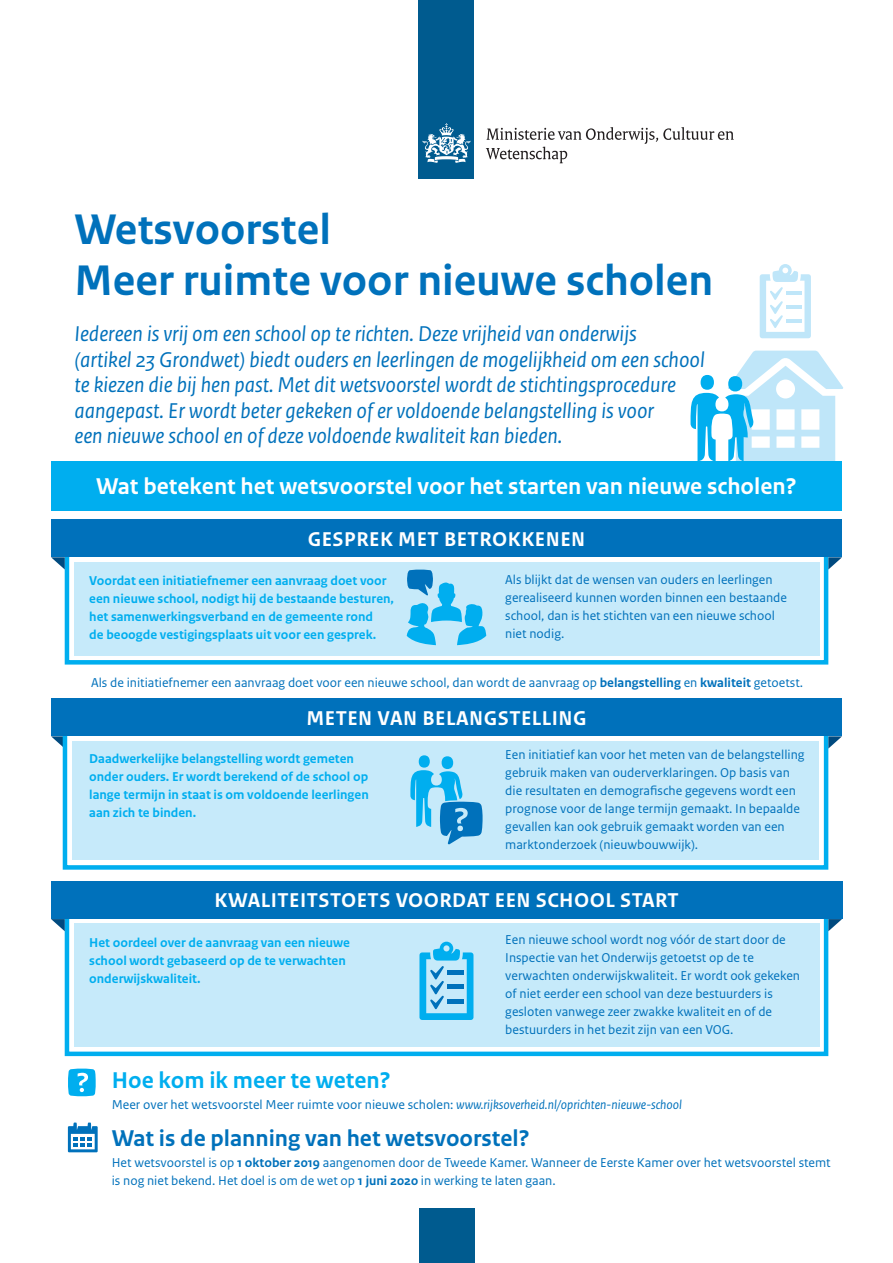
<style>
.page{position:relative;width:893px;height:1263px;background:#fff}
.page>*{position:absolute;margin:0;border:0;box-sizing:border-box;transform-origin:0 0}
.t1{font:700 45px/51px "Rijksoverheid Sans Text";color:#0071bb}
.t2{font:700 24px "Rijksoverheid Sans Text";color:#fff}
.t3{font:700 24px "Rijksoverheid Sans Text";color:#0071bb}
.t4{font:700 24px "Rijksoverheid Sans Text";color:#00aeef}
.t5{font:italic 22.5px/25.5px "Rijksoverheid Sans Text";color:#0071bb}
.t6{font:700 21px "Rijksoverheid Sans Text";letter-spacing:.025em;color:#fff}
.t7{font:13.5px/18px "Rijksoverheid Sans Text";color:#0071bb}
.t8{font:700 13.5px/18px "Rijksoverheid Sans Text";color:#00aeef}
.s1{font-weight:700}
.s2{font-style:italic}
</style>
<div class="page">
<svg style="left:51px;top:736px;width:12px;height:12px"></svg>
<div style="left:63px;top:701px;width:765px;height:169px;border:4px solid #00aeef"></div>
<div style="left:72px;top:741px;width:747px;height:118px;background:#c6eafa"></div>
<div style="left:65px;top:888px;width:763px;height:168px;border:4px solid #00aeef"></div>
<div style="left:65px;top:526px;width:763px;height:138px;border:4px solid #00aeef"></div>
<div style="left:51px;top:881px;width:791px;height:38px;background:#0071bb"></div>
<div style="left:51px;top:698px;width:791px;height:38px;background:#0071bb"></div>
<div style="left:51px;top:519px;width:791px;height:38px;background:#0071bb"></div>
<svg style="left:828px;top:919px;width:14px;height:12px"></svg>
<svg style="left:828px;top:736px;width:14px;height:12px"></svg>
<svg style="left:828px;top:557px;width:14px;height:12px"></svg>
<svg style="left:51px;top:919px;width:14px;height:12px"></svg>
<svg style="left:51px;top:557px;width:14px;height:12px"></svg>
<div style="left:74px;top:923px;width:745px;height:124px;background:#c6eafa"></div>
<div style="left:74px;top:562px;width:745px;height:93px;background:#c6eafa"></div>
<svg style="left:407px;top:570px;width:79px;height:75px"></svg>
<svg style="left:690px;top:351px;width:153px;height:110px"></svg>
<svg style="left:760px;top:264px;width:51px;height:74px"></svg>
<div style="left:442px;top:756px;width:11px;height:13px;background:#00aeef;border-radius:50%"></div>
<div style="left:419px;top:755px;width:11px;height:13px;background:#00aeef;border-radius:50%"></div>
<svg style="left:410px;top:770px;width:73px;height:74px"></svg>
<svg style="left:419px;top:942px;width:54px;height:78px"></svg>
<div style="left:51px;top:461px;width:791px;height:50px;background:#00aeef"></div>
<svg style="left:68px;top:1068px;width:28px;height:28px"></svg>
<svg style="left:68px;top:1122px;width:30px;height:30px"></svg>
<div style="left:419px;top:0;width:55px;height:179px;background:#005b8f"></div>
<svg style="left:423px;top:123px;width:47px;height:40px"></svg>
<svg style="left:486px;top:127px;width:248px;height:36px"></svg>
<div style="left:419px;top:1208px;width:56px;height:55px;background:#005b8f"></div>
<p class="t1" style="left:74px;top:204px;width:640px">Wetsvoorstel<br>Meer ruimte voor nieuwe scholen</p>
<p class="t5" style="left:74px;top:322px;width:564px">Iedereen is vrij om een school op te richten. Deze vrijheid van onderwijs</p>
<p class="t5" style="left:74px;top:347px;width:632px">(artikel 23 Grondwet) biedt ouders en leerlingen de mogelijkheid om een school</p>
<p class="t5" style="left:74px;top:373px;width:603px">te kiezen die bij hen past. Met dit wetsvoorstel wordt de stichtingsprocedure aangepast. Er wordt beter gekeken of er voldoende belangstelling is voor</p>
<p class="t5" style="left:74px;top:424px;width:490px">een nieuwe school en of deze voldoende kwaliteit kan bieden.</p>
<p class="t2" style="left:96px;top:473px;width:702px">Wat betekent het wetsvoorstel voor het starten van nieuwe scholen?</p>
<p class="t6" style="left:308px;top:527px;width:279px">GESPREK MET BETROKKENEN</p>
<p class="t7" style="left:505px;top:570px;width:283px">Als blijkt dat de wensen van ouders en leerlingen gerealiseerd kunnen worden binnen een bestaande school, dan is het stichten van een nieuwe school niet nodig.</p>
<p class="t8" style="left:89px;top:572px;width:306px">Voordat een initiatiefnemer een aanvraag doet voor een nieuwe school, nodigt hij de bestaande besturen, het samenwerkingsverband en de gemeente rond<br>de beoogde vestigingsplaats uit voor een gesprek.</p>
<p class="t7" style="left:91px;top:674px;width:714px">Als de initiatiefnemer een aanvraag doet voor een nieuwe school, dan wordt de aanvraag op <span class="s1">belangstelling</span> en <span class="s1">kwaliteit</span> getoetst.</p>
<p class="t6" style="left:306px;top:706px;width:282px">METEN VAN BELANGSTELLING</p>
<p class="t8" style="left:89px;top:750px;width:281px">Daadwerkelijke belangstelling wordt gemeten onder ouders. Er wordt berekend of de school op lange termijn in staat is om voldoende leerlingen aan zich te binden.</p>
<p class="t7" style="left:505px;top:746px;width:301px">Een initiatief kan voor het meten van de belangstelling gebruik maken van ouderverklaringen. Op basis van die resultaten en demografische gegevens wordt een prognose voor de lange termijn gemaakt. In bepaalde gevallen kan ook gebruik gemaakt worden van een marktonderzoek (nieuwbouwwijk).</p>
<p class="t6" style="left:215px;top:889px;width:466px">KWALITEITSTOETS VOORDAT EEN SCHOOL START</p>
<p class="t8" style="left:89px;top:933px;width:262px">Het oordeel over de aanvraag van een nieuwe school wordt gebaseerd op de te verwachten onderwijskwaliteit.</p>
<p class="t7" style="left:505px;top:931px;width:296px">Een nieuwe school wordt nog vóór de start door de Inspectie van het Onderwijs getoetst op de te verwachten onderwijskwaliteit. Er wordt ook gekeken of niet eerder een school van deze bestuurders is gesloten vanwege zeer zwakke kwaliteit en of de bestuurders in het bezit zijn van een VOG.</p>
<p class="t4" style="left:112px;top:1066px;width:281px">Hoe kom ik meer te weten?</p>
<p class="t7" style="left:112px;top:1095px;width:572px">Meer over het wetsvoorstel Meer ruimte voor nieuwe scholen: <span class="s2">www.rijksoverheid.nl/oprichten-nieuwe-school</span></p>
<p class="t3" style="left:112px;top:1124px;width:420px">Wat is de planning van het wetsvoorstel?</p>
<p class="t7" style="left:112px;top:1153px;width:720px">Het wetsvoorstel is op <span class="s1">1 oktober 2019</span> aangenomen door de Tweede Kamer. Wanneer de Eerste Kamer over het wetsvoorstel stemt is nog niet bekend. Het doel is om de wet op <span class="s1">1 juni 2020</span> in werking te laten gaan.</p>
</div>
